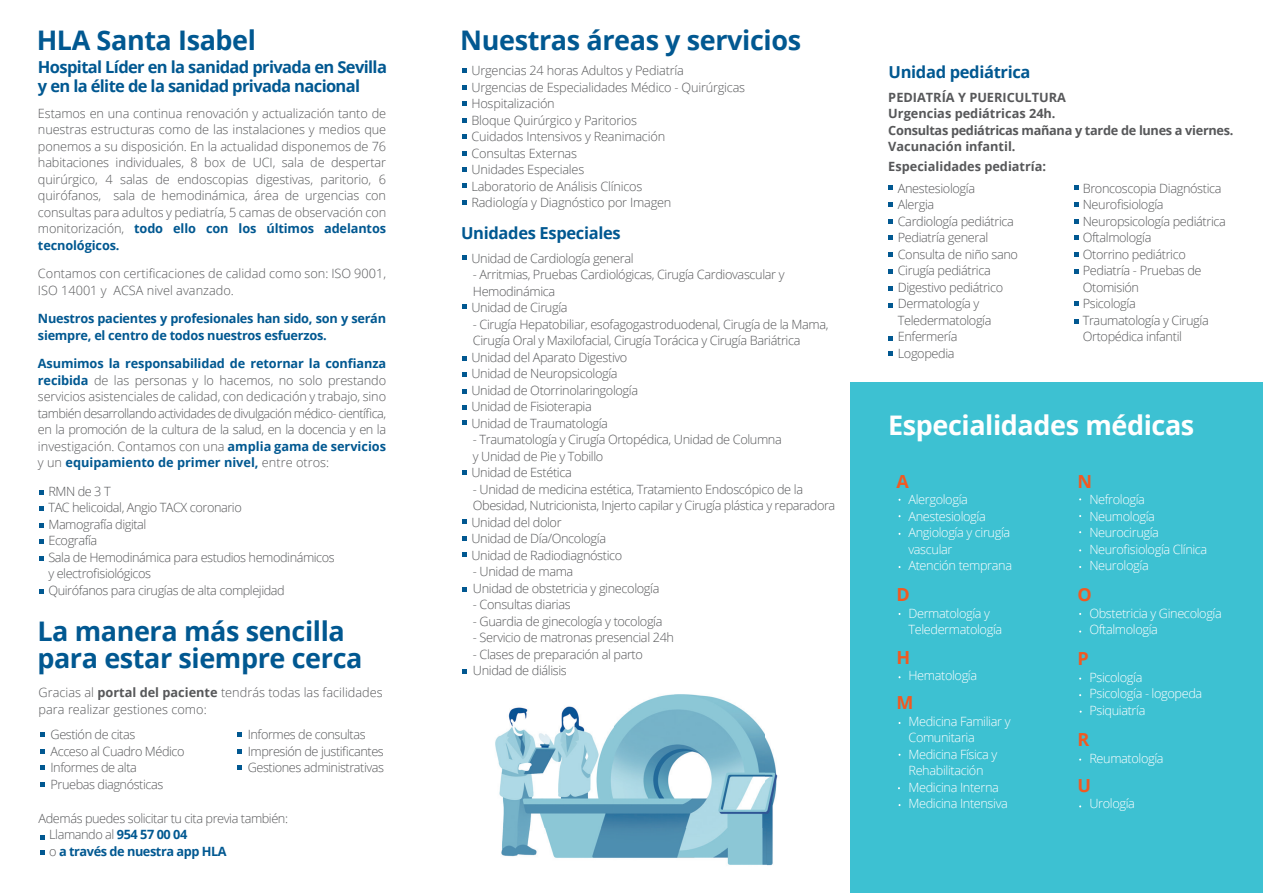
<style>
.page{position:relative;width:1263px;height:893px;background:#fff}
.page>*{position:absolute;margin:0;border:0;box-sizing:border-box;transform-origin:0 0}
.t1{font:700 27px/27px "Open Sans";letter-spacing:-.015em;color:#015891}
.t2{font:700 27px "Open Sans";letter-spacing:-.015em;color:#fff}
.t3{font:700 18px "Open Sans";color:#f15921}
.t4{font:700 16.5px/19.8px "Open Sans";letter-spacing:-.04em;color:#015891}
.t5{font:700 16.5px "Open Sans";letter-spacing:-.02em;color:#015891}
.t6{font:300 12.75px/16.5px "Open Sans";letter-spacing:-.03em;color:#57585a}
.t7{font:300 12.75px/16.5px "Open Sans";letter-spacing:-.03em;color:#fff}
.t8{font:300 12.75px/16.5px "Open Sans";color:#57585a}
.t9{font:700 12.75px/16.5px "Open Sans";color:#57585a}
.t10{font:700 12.75px/16.5px "Open Sans";letter-spacing:-.02em;color:#015891}
.s1{font-weight:700;color:#015891}
.s2{font-weight:700}
</style>
<div class="page">
<div style="left:850px;top:382px;width:413px;height:511px;background:#3dc1d2"></div>
<svg style="left:40px;top:732px;width:5px;height:5px"></svg>
<svg style="left:40px;top:749px;width:5px;height:4px"></svg>
<svg style="left:40px;top:765px;width:5px;height:5px"></svg>
<svg style="left:40px;top:782px;width:5px;height:4px"></svg>
<svg style="left:238px;top:732px;width:4px;height:5px"></svg>
<svg style="left:238px;top:749px;width:4px;height:4px"></svg>
<svg style="left:238px;top:765px;width:4px;height:5px"></svg>
<svg style="left:39px;top:490px;width:5px;height:5px"></svg>
<svg style="left:39px;top:523px;width:5px;height:5px"></svg>
<svg style="left:39px;top:540px;width:5px;height:4px"></svg>
<svg style="left:39px;top:556px;width:5px;height:5px"></svg>
<svg style="left:39px;top:507px;width:5px;height:4px"></svg>
<svg style="left:39px;top:589px;width:5px;height:5px"></svg>
<svg style="left:40px;top:835px;width:5px;height:5px"></svg>
<svg style="left:40px;top:850px;width:5px;height:5px"></svg>
<svg style="left:463px;top:255px;width:4px;height:5px"></svg>
<svg style="left:463px;top:389px;width:4px;height:5px"></svg>
<svg style="left:463px;top:420px;width:4px;height:5px"></svg>
<svg style="left:463px;top:305px;width:4px;height:4px"></svg>
<svg style="left:463px;top:470px;width:4px;height:5px"></svg>
<svg style="left:463px;top:356px;width:4px;height:4px"></svg>
<svg style="left:463px;top:372px;width:4px;height:5px"></svg>
<svg style="left:463px;top:519px;width:4px;height:5px"></svg>
<svg style="left:463px;top:536px;width:4px;height:5px"></svg>
<svg style="left:463px;top:587px;width:4px;height:5px"></svg>
<svg style="left:463px;top:405px;width:4px;height:5px"></svg>
<svg style="left:463px;top:552px;width:4px;height:5px"></svg>
<svg style="left:888px;top:252px;width:5px;height:5px"></svg>
<svg style="left:888px;top:219px;width:5px;height:4px"></svg>
<svg style="left:888px;top:235px;width:5px;height:5px"></svg>
<svg style="left:888px;top:185px;width:5px;height:5px"></svg>
<svg style="left:888px;top:202px;width:5px;height:5px"></svg>
<svg style="left:1074px;top:252px;width:4px;height:5px"></svg>
<svg style="left:1074px;top:219px;width:4px;height:4px"></svg>
<svg style="left:1074px;top:235px;width:4px;height:5px"></svg>
<svg style="left:1074px;top:185px;width:4px;height:5px"></svg>
<svg style="left:1074px;top:202px;width:4px;height:5px"></svg>
<svg style="left:888px;top:351px;width:5px;height:5px"></svg>
<svg style="left:888px;top:336px;width:5px;height:5px"></svg>
<svg style="left:888px;top:303px;width:5px;height:4px"></svg>
<svg style="left:888px;top:269px;width:5px;height:5px"></svg>
<svg style="left:888px;top:286px;width:5px;height:5px"></svg>
<svg style="left:1074px;top:319px;width:4px;height:5px"></svg>
<svg style="left:1074px;top:269px;width:4px;height:5px"></svg>
<svg style="left:1074px;top:301px;width:4px;height:5px"></svg>
<svg style="left:463px;top:669px;width:4px;height:5px"></svg>
<svg style="left:463px;top:68px;width:4px;height:5px"></svg>
<svg style="left:463px;top:118px;width:4px;height:4px"></svg>
<svg style="left:463px;top:101px;width:4px;height:5px"></svg>
<svg style="left:463px;top:85px;width:4px;height:5px"></svg>
<svg style="left:463px;top:134px;width:4px;height:5px"></svg>
<svg style="left:463px;top:184px;width:4px;height:4px"></svg>
<svg style="left:463px;top:167px;width:4px;height:5px"></svg>
<svg style="left:463px;top:151px;width:4px;height:4px"></svg>
<svg style="left:463px;top:200px;width:4px;height:5px"></svg>
<img style="left:495px;top:694px;width:283px;height:172px">
<h1 class="t1" style="left:37px;top:26px;width:221px">HLA Santa Isabel</h1>
<p class="t4" style="left:38px;top:56px;width:351px">Hospital Líder en la sanidad privada en Sevilla y en la élite de la sanidad privada nacional</p>
<p class="t6" style="left:38px;top:104px;width:350px;text-align:justify">Estamos en una continua renovación y actualización tanto de nuestras estructuras como de las instalaciones y medios que ponemos a su disposición. En la actualidad disponemos de 76 habitaciones individuales, 8 box de UCI, sala de despertar quirúrgico, 4 salas de endoscopias digestivas, paritorio, 6 quirófanos, sala de hemodinámica, área de urgencias con consultas para adultos y pediatría, 5 camas de observación con monitorización, <span class="s1">todo ello con los últimos adelantos tecnológicos.</span></p>
<p class="t8" style="left:38px;top:265px;width:350px">Contamos con certificaciones de calidad como son: ISO 9001,<br>ISO 14001 y ACSA nivel avanzado.</p>
<p class="t10" style="left:38px;top:310px;width:350px">Nuestros pacientes y profesionales han sido, son y serán siempre, el centro de todos nuestros esfuerzos.</p>
<p class="t6" style="left:38px;top:355px;width:350px;text-align:justify"><span class="s1">Asumimos la responsabilidad de retornar la confianza recibida</span> de las personas y lo hacemos, no solo prestando servicios asistenciales de calidad, con dedicación y trabajo, sino también desarrollando actividades de divulgación médico- científica, en la promoción de la cultura de la salud, en la docencia y en la investigación. Contamos con una <span class="s1">amplia gama de servicios </span>y un <span class="s1">equipamiento de primer nivel,</span> entre otros:</p>
<p class="t6" style="left:48px;top:482px;width:288px">RMN de 3 T<br>TAC helicoidal, Angio TACX coronario<br>Mamografía digital<br>Ecografía<br>Sala de Hemodinámica para estudios hemodinámicos y electrofisiológicos<br>Quirófanos para cirugías de alta complejidad</p>
<h1 class="t1" style="left:37px;top:617px;width:327px">La manera más sencilla para estar siempre cerca</h1>
<p class="t8" style="left:39px;top:684px;width:346px">Gracias al <span class="s2">portal del paciente</span> tendrás todas las facilidades para realizar gestiones como:</p>
<p class="t6" style="left:51px;top:726px;width:136px">Gestión de citas<br>Acceso al Cuadro Médico<br>Informes de alta<br>Pruebas diagnósticas</p>
<p class="t6" style="left:248px;top:726px;width:138px">Informes de consultas<br>Impresión de justificantes<br>Gestiones administrativas</p>
<p class="t6" style="left:49px;top:809px;width:240px;text-indent:-11px">Además puedes solicitar tu cita previa también:<br>Llamando al <span class="s1">954 57 00 04<br></span>o <span class="s1">a través de nuestra app HLA</span></p>
<h1 class="t1" style="left:460px;top:26px;width:342px">Nuestras áreas y servicios</h1>
<p class="t6" style="left:471px;top:62px;width:275px">Urgencias 24 horas Adultos y Pediatría<br>Urgencias de Especialidades Médico - Quirúrgicas<br>Hospitalización<br>Bloque Quirúrgico y Paritorios<br>Cuidados Intensivos y Reanimación<br>Consultas Externas<br>Unidades Especiales<br>Laboratorio de Análisis Clínicos<br>Radiología y Diagnóstico por Imagen</p>
<p class="t5" style="left:461px;top:222px;width:161px">Unidades Especiales</p>
<p class="t6" style="left:471px;top:249px;width:164px">Unidad de Cardiología general</p>
<p class="t6" style="left:471px;top:266px;width:315px">- Arritmias, Pruebas Cardiológicas, Cirugía Cardiovascular y<br>Hemodinámica<br>Unidad de Cirugía</p>
<p class="t6" style="left:471px;top:315px;width:359px">- Cirugía Hepatobiliar, esofagogastroduodenal, Cirugía de la Mama, Cirugía Oral y Maxilofacial, Cirugía Torácica y Cirugía Bariátrica Unidad del Aparato Digestivo<br>Unidad de Neuropsicología<br>Unidad de Otorrinolaringología<br>Unidad de Fisioterapia<br>Unidad de Traumatología</p>
<p class="t6" style="left:471px;top:431px;width:312px">- Traumatología y Cirugía Ortopédica, Unidad de Columna y Unidad de Pie y Tobillo<br>Unidad de Estética</p>
<p class="t6" style="left:471px;top:480px;width:365px">- Unidad de medicina estética, Tratamiento Endoscópico de la Obesidad, Nutricionista, Injerto capilar y Cirugía plástica y reparadora Unidad del dolor<br>Unidad de Día/Oncología<br>Unidad de Radiodiagnóstico</p>
<p class="t6" style="left:473px;top:563px;width:188px">- Unidad de mama<br>Unidad de obstetricia y ginecología</p>
<p class="t6" style="left:473px;top:596px;width:99px">- Consultas diarias</p>
<p class="t6" style="left:473px;top:612px;width:191px">- Guardia de ginecología y tocología</p>
<p class="t6" style="left:473px;top:629px;width:203px">- Servicio de matronas presencial 24h</p>
<p class="t6" style="left:473px;top:645px;width:172px">- Clases de preparación al parto<br>Unidad de diálisis</p>
<p class="t5" style="left:888px;top:61px;width:143px">Unidad pediátrica</p>
<p class="t9" style="left:888px;top:88px;width:347px">PEDIATRÍA Y PUERICULTURA<br>Urgencias pediátricas 24h.<br>Consultas pediátricas mañana y tarde de lunes a viernes.<br>Vacunación infantil.</p>
<p class="t9" style="left:888px;top:157px;width:159px">Especialidades pediatría:</p>
<p class="t6" style="left:898px;top:179px;width:122px">Anestesiología<br>Alergia<br>Cardiología pediátrica<br>Pediatría general<br>Consulta de niño sano<br>Cirugía pediátrica<br>Digestivo pediátrico<br>Dermatología y<br>Teledermatología<br>Enfermería<br>Logopedia</p>
<p class="t6" style="left:1083px;top:179px;width:145px">Broncoscopia Diagnóstica<br>Neurofisiología<br>Neuropsicología pediátrica<br>Oftalmología<br>Otorrino pediátrico<br>Pediatría - Pruebas de<br>Otomisión<br>Psicología<br>Traumatología y Cirugía<br>Ortopédica infantil</p>
<h1 class="t2" style="left:888px;top:406px;width:308px">Especialidades médicas</h1>
<h2 class="t3" style="left:896px;top:469px;width:14px">A</h2>
<p class="t7" style="left:908px;top:491px;width:105px">Alergología<br>Anestesiología<br>Angiología y cirugía vascular<br>Atención temprana</p>
<h2 class="t3" style="left:896px;top:582px;width:15px">D</h2>
<p class="t7" style="left:908px;top:605px;width:95px">Dermatología y<br>Teledermatología</p>
<h2 class="t3" style="left:896px;top:644px;width:15px">H</h2>
<p class="t7" style="left:908px;top:667px;width:70px">Hematología</p>
<h2 class="t3" style="left:896px;top:690px;width:18px">M</h2>
<p class="t7" style="left:908px;top:712px;width:104px">Medicina Familiar y<br>Comunitaria<br>Medicina Física y<br>Rehabilitación<br>Medicina Interna<br>Medicina Intensiva</p>
<h2 class="t3" style="left:1077px;top:469px;width:16px">N</h2>
<p class="t7" style="left:1089px;top:491px;width:119px">Nefrología<br>Neumología<br>Neurocirugía<br>Neurofisiología Clínica<br>Neurología</p>
<h2 class="t3" style="left:1077px;top:582px;width:16px">O</h2>
<p class="t7" style="left:1089px;top:605px;width:134px">Obstetricia y Ginecología<br>Oftalmología</p>
<h2 class="t3" style="left:1077px;top:646px;width:13px">P</h2>
<p class="t7" style="left:1089px;top:669px;width:114px">Psicología<br>Psicología - logopeda<br>Psiquiatría</p>
<h2 class="t3" style="left:1077px;top:727px;width:13px">R</h2>
<p class="t7" style="left:1089px;top:749px;width:76px">Reumatología</p>
<h2 class="t3" style="left:1077px;top:772px;width:15px">U</h2>
<p class="t7" style="left:1089px;top:795px;width:47px">Urología</p>
</div>
